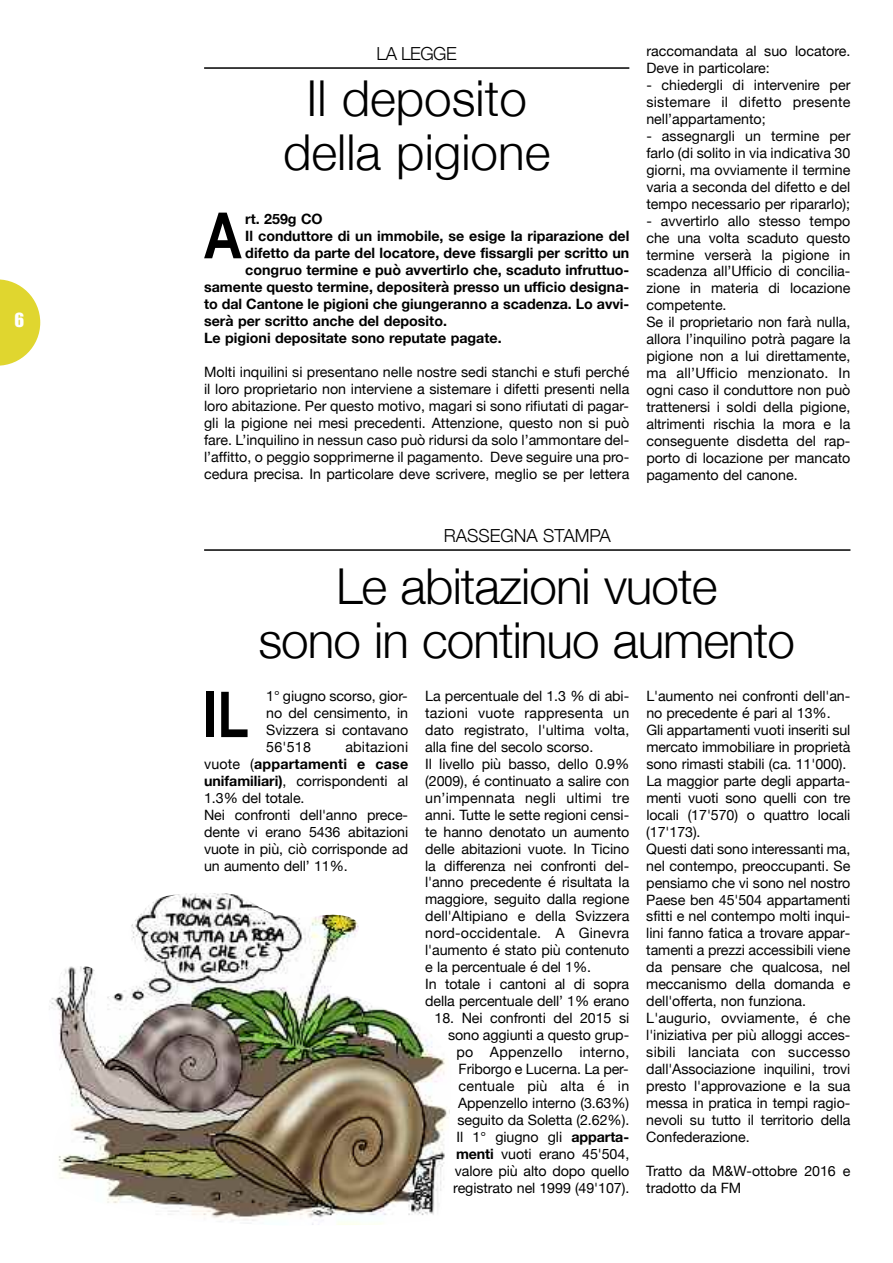
<style>
.page{position:relative;width:893px;height:1263px;background:#fff}
.page>*{position:absolute;margin:0;border:0;box-sizing:border-box;transform-origin:0 0}
.t1{font:700 63.75px "Arial Narrow";color:#000}
.t2{font:300 49.5px/54px "Helvetica Neue";letter-spacing:-.02em;color:#000;text-align:center}
.t3{font:300 49.5px/54px "Helvetica Neue";color:#000;text-align:center}
.t4{font:300 18px "Helvetica Neue";color:#000}
.t5{font:18px "Impact";color:#fff}
.t6{font:14.25px/17px "Helvetica Neue";letter-spacing:-.005em;color:#000}
.t7{font:700 14.25px "Helvetica Neue";color:#000}
.s1{font-weight:700}
</style>
<div class="page">
<hr style="left:204px;top:549px;width:646px;height:2px;background:#000">
<svg style="left:0;top:279px;width:40px;height:87px"></svg>
<hr style="left:204px;top:67px;width:425px;height:2px;background:#000">
<img style="left:49px;top:893px;width:401px;height:332px">
<p class="t5" style="left:15px;top:310px;width:11px">6</p>
<p class="t4" style="left:377px;top:43px;width:82px">LA LEGGE</p>
<h2 class="t3" style="left:283px;top:70px;width:269px">Il deposito della pigione</h2>
<h1 class="t1" style="left:204px;top:199px;width:39px">A</h1>
<p class="t7" style="left:245px;top:211px;width:79px">rt. 259g CO</p>
<p class="t7" style="left:245px;top:228px;width:386px">Il conduttore di un immobile, se esige la riparazione del</p>
<p class="t7" style="left:245px;top:244px;width:386px">difetto da parte del locatore, deve fissargli per scritto un</p>
<p class="t7" style="left:245px;top:261px;width:386px">congruo termine e può avvertirlo che, scaduto infruttuo-</p>
<p class="t7" style="left:204px;top:278px;width:427px">samente questo termine, depositerà presso un ufficio designa-</p>
<p class="t7" style="left:204px;top:295px;width:427px">to dal Cantone le pigioni che giungeranno a scadenza. Lo avvi-</p>
<p class="t7" style="left:204px;top:312px;width:244px">serà per scritto anche del deposito.</p>
<p class="t7" style="left:204px;top:329px;width:299px">Le pigioni depositate sono reputate pagate.</p>
<p class="t6" style="left:204px;top:363px;width:427px;text-align:justify">Molti inquilini si presentano nelle nostre sedi stanchi e stufi perché il loro proprietario non interviene a sistemare i difetti presenti nella loro abitazione. Per questo motivo, magari si sono rifiutati di pagar&shy;gli la pigione nei mesi precedenti. Attenzione, questo non si può fare. L’inquilino in nessun caso può ridursi da solo l’ammontare del&shy;l’affitto, o peggio sopprimerne il pagamento. Deve seguire una pro&shy;cedura precisa. In particolare deve scrivere, meglio se per lettera</p>
<p class="t6" style="left:646px;top:42px;width:206px">raccomandata al suo locatore.<br>Deve in particolare:</p>
<p class="t6" style="left:646px;top:76px;width:206px;text-align:justify">- chiedergli di intervenire per sistemare il difetto presente nell’appartamento;</p>
<p class="t6" style="left:646px;top:127px;width:206px;text-align:justify">- assegnargli un termine per farlo (di solito in via indicativa 30 giorni, ma ovviamente il termine varia a seconda del difetto e del tempo necessario per ripararlo);</p>
<p class="t6" style="left:646px;top:212px;width:206px">- avvertirlo allo stesso tempo che una volta scaduto questo termine verserà la pigione in scadenza all’Ufficio di concilia&shy;zione in materia di locazione competente.<br>Se il proprietario non farà nulla, allora l’inquilino potrà pagare la pigione non a lui direttamente, ma all’Ufficio menzionato. In ogni caso il conduttore non può trattenersi i soldi della pigione, altrimenti rischia la mora e la conseguente disdetta del rap&shy;porto di locazione per mancato pagamento del canone.</p>
<p class="t4" style="left:444px;top:524px;width:169px">RASSEGNA STAMPA</p>
<h2 class="t2" style="left:258px;top:559px;width:538px">Le abitazioni vuote<br>sono in continuo aumento</h2>
<p class="t6" style="left:266px;top:687px;width:143px;text-align:justify">1° giugno scorso, gior&shy;no del censimento, in Svizzera si contavano 56'518</p>
<h1 class="t1" style="left:203px;top:678px;width:48px">IL</h1>
<p class="t6" style="left:204px;top:738px;width:206px;text-indent:141px">abitazioni vuote (<span class="s1">appartamenti e case unifamiliari)</span>, corrispondenti al<br>1.3% del totale.<br>Nei confronti dell'anno prece&shy;dente vi erano 5436 abitazioni vuote in più, ciò corrisponde ad un aumento dell’ 11%.</p>
<p class="t6" style="left:425px;top:687px;width:206px">La percentuale del 1.3 % di abi&shy;tazioni vuote rappresenta un dato registrato, l'ultima volta, alla fine del secolo scorso.<br>Il livello più basso, dello 0.9% (2009), é continuato a salire con un’impennata negli ultimi tre anni. Tutte le sette regioni censi&shy;te hanno denotato un aumento delle abitazioni vuote. In Ticino la differenza nei confronti del&shy;l'anno precedente é risultata la maggiore, seguito dalla regione dell'Altipiano e della Svizzera nord-occidentale. A Ginevra l'aumento é stato più contenuto e la percentuale é del 1%.<br>In totale i cantoni al di sopra della percentuale dell’ 1% erano</p>
<p class="t6" style="left:434px;top:1009px;width:196px;text-align:right">18. Nei confronti del 2015 si sono aggiunti a questo grup&shy;po Appenzello interno,<br>Friborgo e Lucerna. La per&shy;centuale più alta é in<br>Appenzello interno (3.63%) seguito da Soletta (2.62%).<br>Il 1° giugno gli <span class="s1">apparta&shy;menti</span> vuoti erano 45'504, valore più alto dopo quello registrato nel 1999 (49'107).</p>
<p class="t6" style="left:646px;top:687px;width:206px">L'aumento nei confronti dell'an&shy;no precedente é pari al 13%.<br>Gli appartamenti vuoti inseriti sul mercato immobiliare in proprietà sono rimasti stabili (ca. 11'000).<br>La maggior parte degli apparta&shy;menti vuoti sono quelli con tre locali (17'570) o quattro locali (17'173).<br>Questi dati sono interessanti ma, nel contempo, preoccupanti. Se pensiamo che vi sono nel nostro<br>Paese ben 45'504 appartamenti sfitti e nel contempo molti inqui&shy;lini fanno fatica a trovare appar&shy;tamenti a prezzi accessibili viene da pensare che qualcosa, nel meccanismo della domanda e dell'offerta, non funziona.<br>L'augurio, ovviamente, é che l'iniziativa per più alloggi acces&shy;sibili lanciata con successo dall'Associazione inquilini, trovi presto l'approvazione e la sua messa in pratica in tempi ragio&shy;nevoli su tutto il territorio della<br>Confederazione.</p>
<p class="t6" style="left:646px;top:1162px;width:206px">Tratto da M&amp;W-ottobre 2016 e tradotto da FM</p>
</div>
